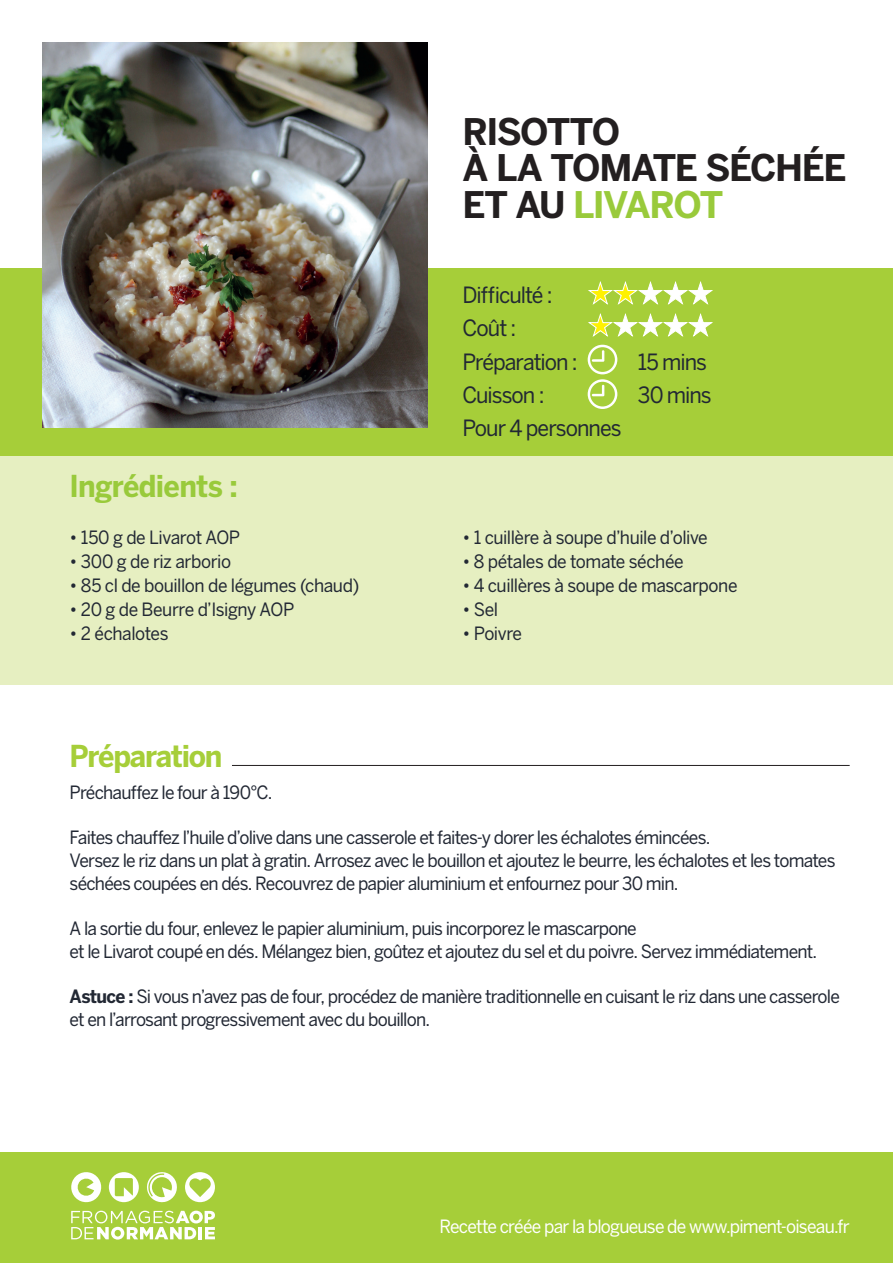
<style>
.page{position:relative;width:893px;height:1263px;background:#fff}
.page>*{position:absolute;margin:0;border:0;box-sizing:border-box;transform-origin:0 0}
.t1{font:700 36.45px/36.5px "Benton Sans";letter-spacing:-.045em;color:#231f20}
.t2{font:700 30px "Benton Sans";letter-spacing:-.025em;color:#99ca3b;scale:.95 1}
.t3{font:700 30px "Benton Sans";letter-spacing:-.045em;color:#a6ce39;scale:.95 1}
.t4{font:22.2px/33.5px "Benton Sans";letter-spacing:-.045em;color:#222834;scale:.95 1}
.t5{font:18.15px/22.8px "Benton Sans";letter-spacing:-.045em;color:#222834;scale:.95 1}
.t6{font:18.15px "Benton Sans";letter-spacing:-.025em;color:#222834;scale:.95 1}
.t7{font:18.15px "Benton Sans";letter-spacing:-.045em;color:#fff;scale:.95 1}
.s1{color:#99ca3b}
.s2{font-weight:700}
</style>
<div class="page">
<div style="left:0;top:268px;width:892px;height:188px;background:#a6ce39"></div>
<div style="left:0;top:1152px;width:892px;height:111px;background:#a6ce39"></div>
<svg style="left:109px;top:1172px;width:30px;height:30px"></svg>
<svg style="left:71px;top:1172px;width:31px;height:31px"></svg>
<svg style="left:147px;top:1172px;width:30px;height:31px"></svg>
<svg style="left:185px;top:1172px;width:30px;height:30px"></svg>
<svg style="left:71px;top:1210px;width:144px;height:29px"></svg>
<hr style="left:232px;top:765px;width:618px;height:1px;background:#231f20">
<div style="left:0;top:456px;width:893px;height:229px;background:#e6efc1"></div>
<svg style="left:588px;top:282px;width:125px;height:23px"></svg>
<svg style="left:588px;top:314px;width:125px;height:23px"></svg>
<svg style="left:588px;top:345px;width:29px;height:64px"></svg>
<img style="left:43px;top:43px;width:385px;height:385px">
<h1 class="t1" style="left:462px;top:113px;width:386px">RISOTTO<br>À LA TOMATE SÉCHÉE<br>ET AU <span class="s1">LIVAROT</span></h1>
<p class="t4" style="left:462px;top:278px;width:123px">Difficulté :<br>Coût :<br>Préparation :</p>
<p class="t4" style="left:638px;top:345px;width:74px">15 mins</p>
<h2 class="t2" style="left:70px;top:468px;width:179px">Ingrédients :</h2>
<p class="t6" style="left:70px;top:526px;width:181px">• 150 g de Livarot AOP</p>
<p class="t6" style="left:70px;top:550px;width:172px">• 300 g de riz arborio</p>
<p class="t6" style="left:70px;top:574px;width:307px">• 85 cl de bouillon de légumes (chaud)</p>
<p class="t6" style="left:70px;top:598px;width:238px">• 20 g de Beurre d’Isigny AOP</p>
<p class="t6" style="left:70px;top:622px;width:106px">• 2 échalotes</p>
<p class="t4" style="left:462px;top:378px;width:88px">Cuisson :</p>
<p class="t4" style="left:638px;top:378px;width:79px">30 mins</p>
<p class="t4" style="left:462px;top:411px;width:169px">Pour 4 personnes</p>
<p class="t6" style="left:462px;top:527px;width:260px">• 1 cuillère à soupe d’huile d’olive</p>
<p class="t6" style="left:462px;top:551px;width:234px">• 8 pétales de tomate séchée</p>
<p class="t6" style="left:462px;top:575px;width:291px">• 4 cuillères à soupe de mascarpone</p>
<p class="t5" style="left:462px;top:598px;width:39px">• Sel</p>
<p class="t5" style="left:462px;top:622px;width:64px">• Poivre</p>
<h2 class="t3" style="left:70px;top:739px;width:162px">Préparation</h2>
<p class="t5" style="left:70px;top:780px;width:215px">Préchauffez le four à 190°C.</p>
<p class="t5" style="left:70px;top:826px;width:808px">Faites chauffez l’huile d’olive dans une casserole et faites-y dorer les échalotes émincées.<br>Versez le riz dans un plat à gratin. Arrosez avec le bouillon et ajoutez le beurre, les échalotes et les tomates séchées coupées en dés. Recouvrez de papier aluminium et enfournez pour 30 min.</p>
<p class="t5" style="left:70px;top:917px;width:789px">A la sortie du four, enlevez le papier aluminium, puis incorporez le mascarpone<br>et le Livarot coupé en dés. Mélangez bien, goûtez et ajoutez du sel et du poivre. Servez immédiatement.</p>
<p class="t5" style="left:70px;top:985px;width:812px"><span class="s2">Astuce :</span> Si vous n’avez pas de four, procédez de manière traditionnelle en cuisant le riz dans une casserole et en l’arrosant progressivement avec du bouillon.</p>
<p class="t7" style="left:439px;top:1215px;width:433px">Recette créée par la blogueuse de www.piment-oiseau.fr</p>
</div>
